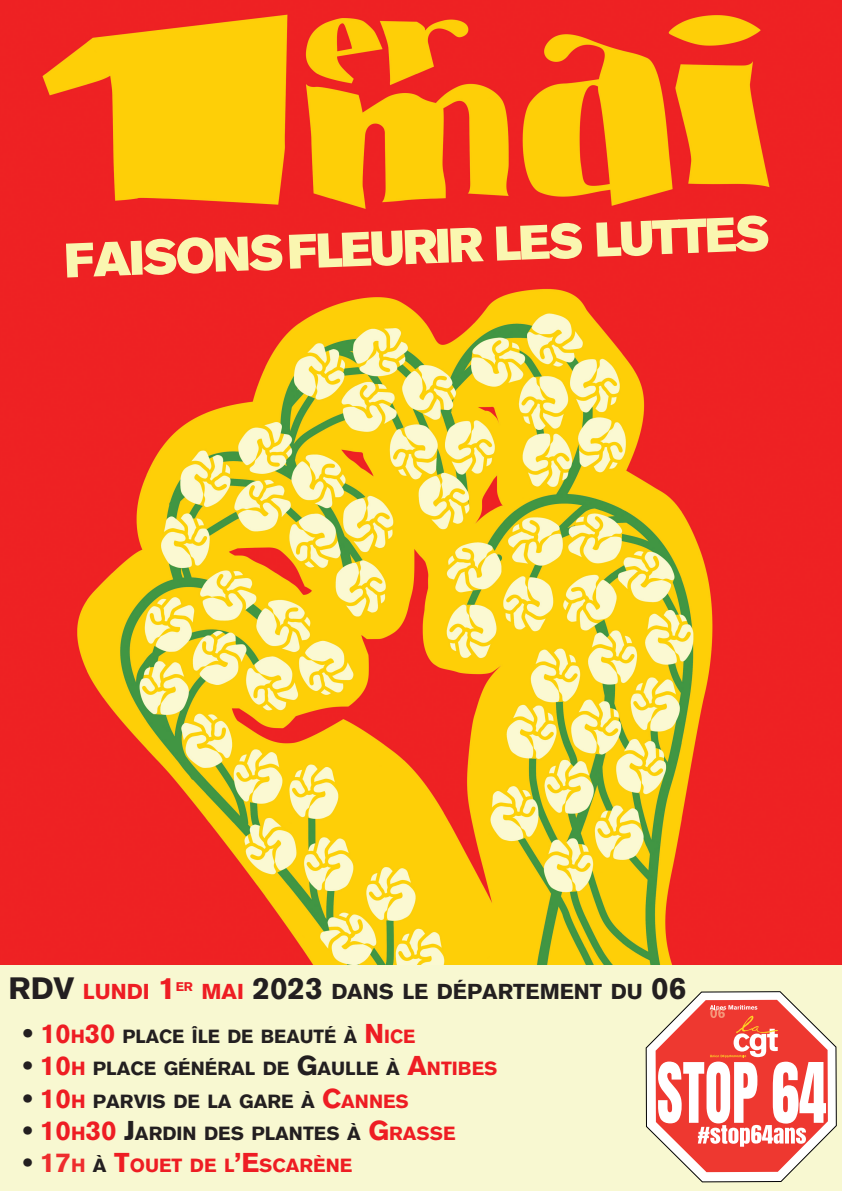
<style>
.page{position:relative;width:842px;height:1191px;background:#fff}
.page>*{position:absolute;margin:0;border:0;box-sizing:border-box;transform-origin:0 0}
.t1{font:700 21.4px "Akzidenz Grotesk BE";color:#231f20}
.t2{font:700 18.9px "Akzidenz Grotesk BE";color:#231f20}
.t3{font:700 18.9px "Akzidenz Grotesk BE";color:#ee1d23}
.s1{font-size:30.6px}
.s2{color:#ee1d23}
.s3{font-size:30.6px;color:#ee1d23}
.s4{font-size:27.8px}
.s5{font-size:27px;color:#ee1d23}
.s6{font-size:27px}
.s7{font-size:27px;color:#231f20}
.s8{font-size:27px;color:#ee2d2d}
.s9{color:#ee2d2d}
.s10{color:#231f20}
</style>
<div class="page">
<img style="left:0;top:0;width:842px;height:965px">
<div style="left:0;top:965px;width:842px;height:226px;background:#f8f8d1"></div>
<svg style="left:66px;top:234px;width:216px;height:43px;background:#f4926d"></svg>
<svg style="left:289px;top:228px;width:195px;height:41px;background:#f49a73"></svg>
<svg style="left:496px;top:223px;width:86px;height:38px;background:#f5a077"></svg>
<svg style="left:596px;top:215px;width:172px;height:42px;background:#f48e6b"></svg>
<svg style="left:645px;top:991px;width:192px;height:192px"></svg>
<p class="t1" style="left:9px;top:979px;width:679px"><span class="s1">RDV</span> <span class="s2">LUNDI</span> <span class="s3">1</span><sup>ER</sup> <span class="s2">MAI</span> <span class="s1">2023</span> DANS LE DÉPARTEMENT DU <span class="s1">06</span></p>
<p class="t2" style="left:23px;top:1025px;width:393px"><span class="s4">•</span> <span class="s5">10</span><span class="s2">H</span><span class="s5">30</span> PLACE ÎLE DE BEAUTÉ À <span class="s5">N</span><span class="s2">ICE</span></p>
<p class="t2" style="left:23px;top:1057px;width:476px"><span class="s6">•</span> <span class="s5">10</span><span class="s2">H</span> PLACE GÉNÉRAL DE <span class="s6">G</span>AULLE À <span class="s5">A</span><span class="s2">NTIBES</span></p>
<p class="t2" style="left:23px;top:1090px;width:387px"><span class="s6">•</span> <span class="s5">10</span><span class="s2">H</span> PARVIS DE LA GARE À <span class="s5">C</span><span class="s2">ANNES</span></p>
<p class="t2" style="left:23px;top:1122px;width:434px"><span class="s6">•</span> <span class="s5">10</span><span class="s2">H</span><span class="s5">30</span> <span class="s6">J</span>ARDIN DES PLANTES À <span class="s5">G</span><span class="s2">RASSE</span></p>
<p class="t3" style="left:23px;top:1154px;width:331px"><span class="s7">•</span> <span class="s8">17</span><span class="s9">H</span> <span class="s10">À</span> <span class="s6">T</span>OUET DE L<span class="s6">’E</span>SCARÈNE</p>
</div>
